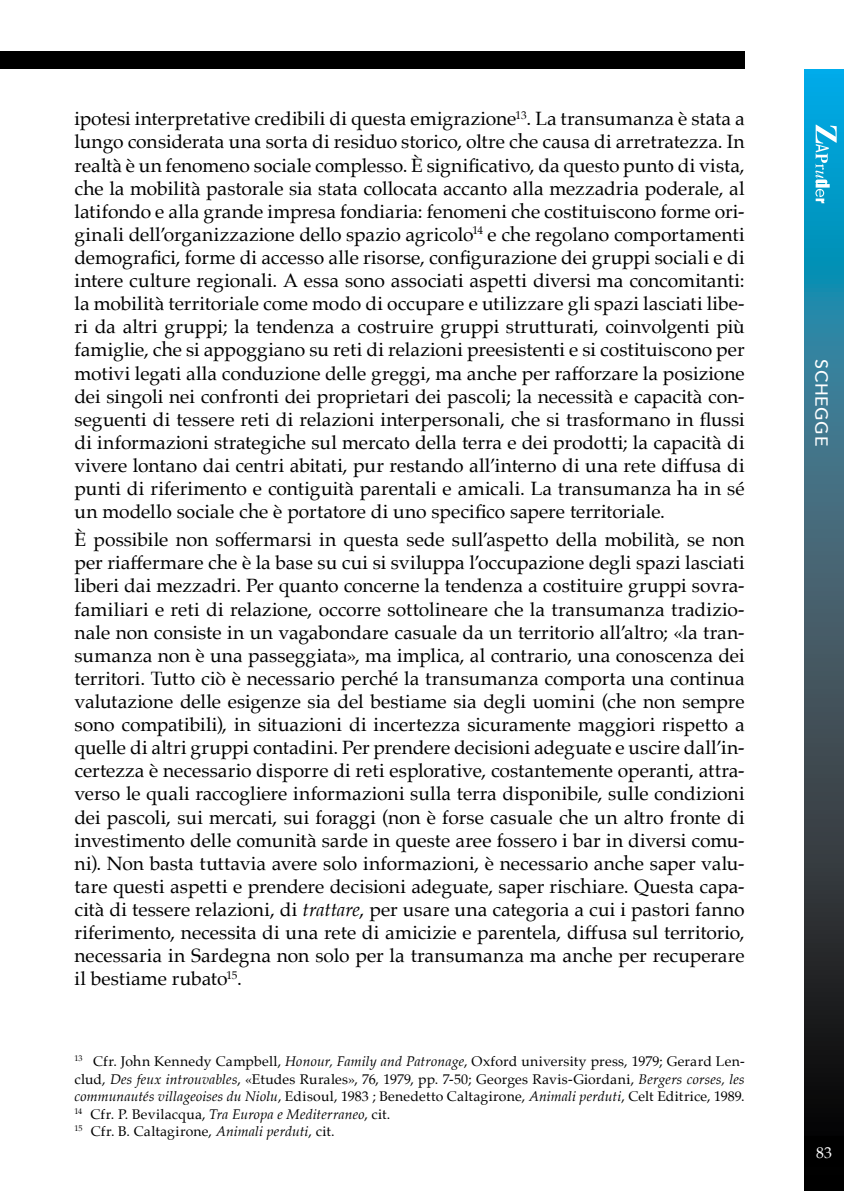
<style>
.page{position:relative;width:844px;height:1191px;background:#fff}
.page>*{position:absolute;margin:0;border:0;box-sizing:border-box;transform-origin:0 0}
.t1{font:19.25px/23.1px "Palatino";color:#000;text-align:justify}
.t2{font:500 17.5px "Avenir Next";letter-spacing:.035em;color:#fff}
.t3{font:15.75px "Palatino";color:#fff}
.t4{font:14px/17.5px "Palatino";letter-spacing:.015em;color:#000}
.s1{font-style:italic}
</style>
<div class="page">
<svg style="left:804px;top:69px;width:39px;height:1122px;background:#2a596a"></svg>
<div style="left:0;top:52px;width:744px;height:17px;background:#000"></div>
<svg style="left:815px;top:125px;width:21px;height:78px"></svg>
<div style="left:804px;top:1136px;width:39px;height:30px;background:#000"></div>
<p class="t1" style="left:74px;top:107px;width:671px">ipotesi interpretative credibili di questa emigrazione<sup>13</sup>. La transumanza è stata a lungo considerata una sorta di residuo storico, oltre che causa di arretratezza. In realtà è un fenomeno sociale complesso. È significativo, da questo punto di vista, che la mobilità pastorale sia stata collocata accanto alla mezzadria poderale, al latifondo e alla grande impresa fondiaria: fenomeni che costituiscono forme ori&shy;ginali dell’organizzazione dello spazio agricolo<sup>14</sup> e che regolano comportamenti demografici, forme di accesso alle risorse, configurazione dei gruppi sociali e di intere culture regionali. A essa sono associati aspetti diversi ma concomitanti: la mobilità territoriale come modo di occupare e utilizzare gli spazi lasciati libe&shy;ri da altri gruppi; la tendenza a costruire gruppi strutturati, coinvolgenti più famiglie, che si appoggiano su reti di relazioni preesistenti e si costituiscono per motivi legati alla conduzione delle greggi, ma anche per rafforzare la posizione dei singoli nei confronti dei proprietari dei pascoli; la necessità e capacità con&shy;seguenti di tessere reti di relazioni interpersonali, che si trasformano in flussi di informazioni strategiche sul mercato della terra e dei prodotti; la capacità di vivere lontano dai centri abitati, pur restando all’interno di una rete diffusa di punti di riferimento e contiguità parentali e amicali. La transumanza ha in sé un modello sociale che è portatore di uno specifico sapere territoriale.</p>
<p class="t1" style="left:74px;top:528px;width:671px">È possibile non soffermarsi in questa sede sull’aspetto della mobilità, se non per riaffermare che è la base su cui si sviluppa l’occupazione degli spazi lasciati liberi dai mezzadri. Per quanto concerne la tendenza a costituire gruppi sovra&shy;familiari e reti di relazione, occorre sottolineare che la transumanza tradizio&shy;nale non consiste in un vagabondare casuale da un territorio all’altro; «la tran&shy;sumanza non è una passeggiata», ma implica, al contrario, una conoscenza dei territori. Tutto ciò è necessario perché la transumanza comporta una continua valutazione delle esigenze sia del bestiame sia degli uomini (che non sempre sono compatibili), in situazioni di incertezza sicuramente maggiori rispetto a quelle di altri gruppi contadini. Per prendere decisioni adeguate e uscire dall’in&shy;certezza è necessario disporre di reti esplorative, costantemente operanti, attra&shy;verso le quali raccogliere informazioni sulla terra disponibile, sulle condizioni dei pascoli, sui mercati, sui foraggi (non è forse casuale che un altro fronte di investimento delle comunità sarde in queste aree fossero i bar in diversi comu&shy;ni). Non basta tuttavia avere solo informazioni, è necessario anche saper valu&shy;tare questi aspetti e prendere decisioni adeguate, saper rischiare. Questa capa&shy;cità di tessere relazioni, di <span class="s1">trattare</span>, per usare una categoria a cui i pastori fanno riferimento, necessita di una rete di amicizie e parentela, diffusa sul territorio, necessaria in Sardegna non solo per la transumanza ma anche per recuperare il bestiame rubato<sup>15</sup>.</p>
<p class="t4" style="left:74px;top:1052px;width:671px"><sup>13</sup> Cfr. John Kennedy Campbell, <span class="s1">Honour, Family and Patronage</span>, Oxford university press, 1979; Gerard Len&shy;clud, <span class="s1">Des feux introuvables</span>, «Etudes Rurales», 76, 1979, pp. 7-50; Georges Ravis-Giordani, <span class="s1">Bergers corses, les communautés villageoises du Niolu</span>, Edisoul, 1983 ; Benedetto Caltagirone, <span class="s1">Animali perduti</span>, Celt Editrice, 1989.<br><sup>14</sup> Cfr. P. Bevilacqua, <span class="s1">Tra Europa e Mediterraneo</span>, cit.<br><sup>15</sup> Cfr. B. Caltagirone, <span class="s1">Animali perduti</span>, cit.</p>
<p class="t2" style="left:836px;top:359px;width:88px;rotate:90deg">SCHEGGE</p>
<p class="t3" style="left:816px;top:1139px;width:17px">83</p>
</div>
